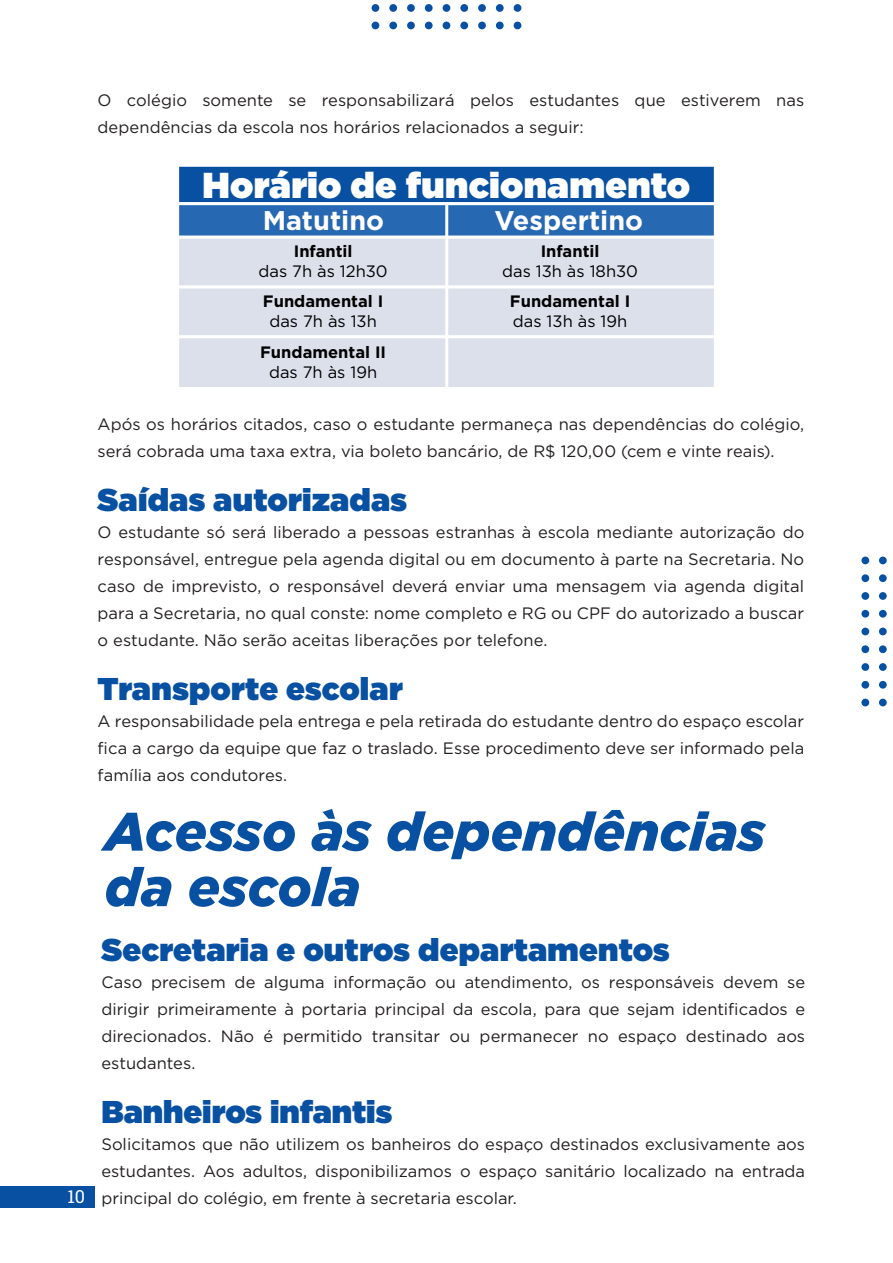
<style>
.page{position:relative;width:893px;height:1263px;background:#fff}
.page>*{position:absolute;margin:0;border:0;box-sizing:border-box;transform-origin:0 0}
.t1{font:italic 900 53.85px/55.5px "Gotham";color:#0850a2}
.t2{font:900 36px "Gotham";letter-spacing:.005em;color:#fff}
.t3{font:900 31.5px "Gotham";letter-spacing:.005em;color:#0850a2}
.t4{font:700 27px "Gotham";color:#fff}
.t5{font:18px "Roboto Slab";color:#fff}
.t6{font:16.5px/27px "Gotham";color:#231f20;text-align:justify}
.t7{font:16.5px "Gotham";color:#000001}
.t8{font:700 16.5px "Gotham";color:#000001}
</style>
<div class="page">
<div style="left:177px;top:204px;width:539px;height:32px;background:#2768b3"></div>
<div style="left:178px;top:165px;width:537px;height:39px;background:#0850a2"></div>
<div style="left:861px;top:699px;width:8px;height:7px;background:#0850a2;border-radius:50%"></div>
<div style="left:861px;top:557px;width:8px;height:7px;background:#0850a2;border-radius:50%"></div>
<div style="left:861px;top:574px;width:8px;height:8px;background:#0850a2;border-radius:50%"></div>
<div style="left:861px;top:610px;width:8px;height:8px;background:#0850a2;border-radius:50%"></div>
<div style="left:861px;top:592px;width:8px;height:8px;background:#0850a2;border-radius:50%"></div>
<div style="left:861px;top:628px;width:8px;height:7px;background:#0850a2;border-radius:50%"></div>
<div style="left:861px;top:645px;width:8px;height:8px;background:#0850a2;border-radius:50%"></div>
<div style="left:861px;top:681px;width:8px;height:8px;background:#0850a2;border-radius:50%"></div>
<div style="left:861px;top:663px;width:8px;height:8px;background:#0850a2;border-radius:50%"></div>
<div style="left:879px;top:699px;width:8px;height:7px;background:#0850a2;border-radius:50%"></div>
<div style="left:879px;top:557px;width:8px;height:7px;background:#0850a2;border-radius:50%"></div>
<div style="left:879px;top:574px;width:8px;height:8px;background:#0850a2;border-radius:50%"></div>
<div style="left:879px;top:610px;width:8px;height:8px;background:#0850a2;border-radius:50%"></div>
<div style="left:879px;top:592px;width:8px;height:8px;background:#0850a2;border-radius:50%"></div>
<div style="left:879px;top:628px;width:8px;height:7px;background:#0850a2;border-radius:50%"></div>
<div style="left:879px;top:645px;width:8px;height:8px;background:#0850a2;border-radius:50%"></div>
<div style="left:879px;top:681px;width:8px;height:8px;background:#0850a2;border-radius:50%"></div>
<div style="left:879px;top:663px;width:8px;height:8px;background:#0850a2;border-radius:50%"></div>
<div style="left:372px;top:4px;width:7px;height:8px;background:#0850a2;border-radius:50%"></div>
<div style="left:514px;top:4px;width:7px;height:8px;background:#0850a2;border-radius:50%"></div>
<div style="left:496px;top:4px;width:8px;height:8px;background:#0850a2;border-radius:50%"></div>
<div style="left:460px;top:4px;width:8px;height:8px;background:#0850a2;border-radius:50%"></div>
<div style="left:478px;top:4px;width:8px;height:8px;background:#0850a2;border-radius:50%"></div>
<div style="left:443px;top:4px;width:7px;height:8px;background:#0850a2;border-radius:50%"></div>
<div style="left:425px;top:4px;width:8px;height:8px;background:#0850a2;border-radius:50%"></div>
<div style="left:389px;top:4px;width:8px;height:8px;background:#0850a2;border-radius:50%"></div>
<div style="left:407px;top:4px;width:8px;height:8px;background:#0850a2;border-radius:50%"></div>
<div style="left:372px;top:22px;width:7px;height:7px;background:#0850a2;border-radius:50%"></div>
<div style="left:514px;top:22px;width:7px;height:7px;background:#0850a2;border-radius:50%"></div>
<div style="left:496px;top:22px;width:8px;height:7px;background:#0850a2;border-radius:50%"></div>
<div style="left:460px;top:22px;width:8px;height:7px;background:#0850a2;border-radius:50%"></div>
<div style="left:478px;top:22px;width:8px;height:7px;background:#0850a2;border-radius:50%"></div>
<div style="left:443px;top:22px;width:7px;height:7px;background:#0850a2;border-radius:50%"></div>
<div style="left:425px;top:22px;width:8px;height:7px;background:#0850a2;border-radius:50%"></div>
<div style="left:389px;top:22px;width:8px;height:7px;background:#0850a2;border-radius:50%"></div>
<div style="left:407px;top:22px;width:8px;height:7px;background:#0850a2;border-radius:50%"></div>
<div style="left:0;top:1187px;width:95px;height:21px;background:#0850a2"></div>
<div style="left:177px;top:237px;width:539px;height:150px;background:#dbe0ea"></div>
<hr style="left:445px;top:205px;width:3px;height:185px;background:#fff">
<hr style="left:176px;top:165px;width:3px;height:225px;background:#fff">
<hr style="left:714px;top:165px;width:3px;height:225px;background:#fff">
<hr style="left:178px;top:202px;width:537px;height:3px;background:#fff">
<hr style="left:178px;top:335px;width:537px;height:3px;background:#fff">
<hr style="left:178px;top:236px;width:537px;height:3px;background:#fff">
<hr style="left:177px;top:164px;width:539px;height:3px;background:#fff">
<hr style="left:178px;top:285px;width:537px;height:3px;background:#fff">
<p class="t6" style="left:98px;top:86px;width:708px">O colégio somente se responsabilizará pelos estudantes que estiverem nas dependências da escola nos horários relacionados a seguir:</p>
<h2 class="t2" style="left:202px;top:160px;width:489px">Horário de funcionamento</h2>
<h3 class="t4" style="left:263px;top:203px;width:123px">Matutino</h3>
<p class="t8" style="left:294px;top:240px;width:60px">Infantil</p>
<p class="t7" style="left:259px;top:260px;width:131px">das 7h às 12h30</p>
<p class="t8" style="left:263px;top:291px;width:122px">Fundamental I</p>
<p class="t7" style="left:269px;top:311px;width:109px">das 7h às 13h</p>
<p class="t8" style="left:260px;top:341px;width:127px">Fundamental II</p>
<p class="t7" style="left:269px;top:361px;width:110px">das 7h às 19h</p>
<h3 class="t4" style="left:495px;top:203px;width:150px">Vespertino</h3>
<p class="t8" style="left:541px;top:240px;width:60px">Infantil</p>
<p class="t7" style="left:502px;top:260px;width:137px">das 13h às 18h30</p>
<p class="t8" style="left:510px;top:291px;width:122px">Fundamental I</p>
<p class="t7" style="left:513px;top:311px;width:116px">das 13h às 19h</p>
<p class="t5" style="left:68px;top:1184px;width:19px">10</p>
<p class="t6" style="left:98px;top:410px;width:708px">Após os horários citados, caso o estudante permaneça nas dependências do colégio, será cobrada uma taxa extra, via boleto bancário, de R$ 120,00 (cem e vinte reais).</p>
<h3 class="t3" style="left:98px;top:477px;width:311px">Saídas autorizadas</h3>
<p class="t6" style="left:98px;top:518px;width:708px">O estudante só será liberado a pessoas estranhas à escola mediante autorização do responsável, entregue pela agenda digital ou em documento à parte na Secretaria. No caso de imprevisto, o responsável deverá enviar uma mensagem via agenda digital para a Secretaria, no qual conste: nome completo e RG ou CPF do autorizado a buscar o estudante. Não serão aceitas liberações por telefone.</p>
<h3 class="t3" style="left:98px;top:666px;width:307px">Transporte escolar</h3>
<p class="t6" style="left:98px;top:707px;width:708px">A responsabilidade pela entrega e pela retirada do estudante dentro do espaço escolar fica a cargo da equipe que faz o traslado. Esse procedimento deve ser informado pela família aos condutores.</p>
<h1 class="t1" style="left:105px;top:803px;width:662px">Acesso às dependências da escola</h1>
<h3 class="t3" style="left:101px;top:928px;width:570px">Secretaria e outros departamentos</h3>
<p class="t6" style="left:101px;top:969px;width:705px">Caso precisem de alguma informação ou atendimento, os responsáveis devem se dirigir primeiramente à portaria principal da escola, para que sejam identificados e direcionados. Não é permitido transitar ou permanecer no espaço destinado aos estudantes.</p>
<h3 class="t3" style="left:101px;top:1090px;width:292px">Banheiros infantis</h3>
<p class="t6" style="left:101px;top:1131px;width:705px">Solicitamos que não utilizem os banheiros do espaço destinados exclusivamente aos estudantes. Aos adultos, disponibilizamos o espaço sanitário localizado na entrada principal do colégio, em frente à secretaria escolar.</p>
</div>
